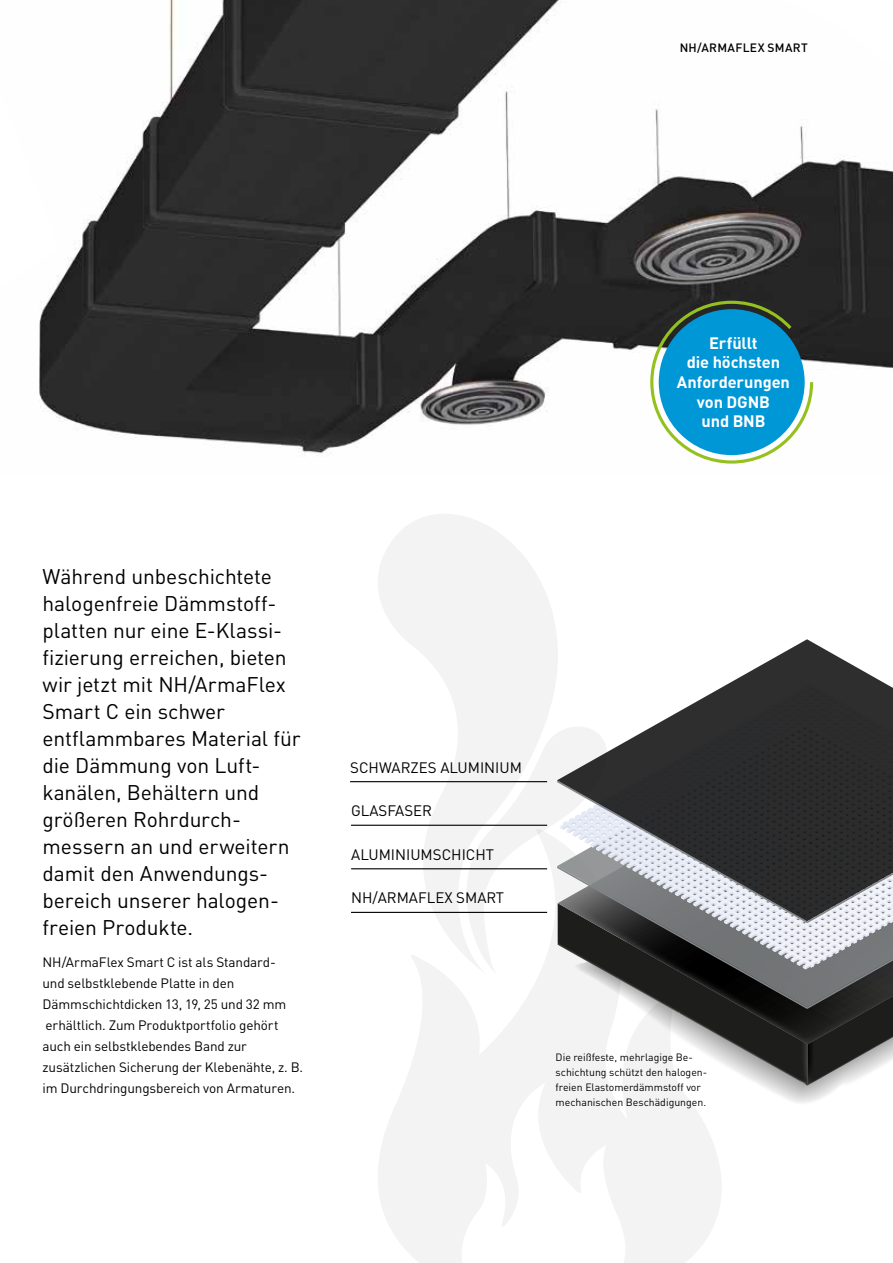
<style>
.page{position:relative;width:893px;height:1263px;background:#fff}
.page>*{position:absolute;margin:0;border:0;box-sizing:border-box;transform-origin:0 0}
.t1{font:21px/27px "DIN Pro";letter-spacing:-.005em;color:#000}
.t2{font:700 16.35px/19.6px "DIN Pro";letter-spacing:-.005em;color:#fff;text-align:center}
.t3{font:15px "DIN Pro";color:#000}
.t4{font:13.5px/21px "DIN Pro";letter-spacing:-.01em;color:#000}
.t5{font:500 12px "DIN Pro";letter-spacing:.035em;color:#000}
.t6{font:10.5px/15px "DIN Pro";color:#000}
</style>
<div class="page">
<img style="left:39px;top:0;width:854px;height:456px">
<svg style="left:378px;top:975px;width:343px;height:288px;fill:#f3f3f3"></svg>
<svg style="left:376px;top:514px;width:181px;height:461px;fill:#f3f3f3"></svg>
<svg style="left:557px;top:639px;width:331px;height:46px"></svg>
<svg style="left:557px;top:685px;width:336px;height:401px"></svg>
<hr style="left:350px;top:781px;width:197px;height:1px;background:#000">
<hr style="left:351px;top:825px;width:196px;height:1px;background:#000">
<hr style="left:351px;top:912px;width:196px;height:1px;background:#000">
<hr style="left:351px;top:868px;width:196px;height:1px;background:#000">
<svg style="left:649px;top:299px;width:166px;height:165px"></svg>
<p class="t5" style="left:680px;top:38px;width:130px">NH/ARMAFLEX SMART</p>
<p class="t2" style="left:677px;top:332px;width:115px">Erfüllt<br>die höchsten<br>Anforderungen von DGNB<br>und BNB</p>
<p class="t1" style="left:43px;top:561px;width:260px">Während unbeschichtete halogenfreie Dämmstoff&shy;platten nur eine E-Klassi&shy;fizierung erreichen, bieten wir jetzt mit NH/ArmaFlex<br>Smart C ein schwer entflammbares Material für die Dämmung von Luft&shy;kanälen, Behältern und größeren Rohrdurch&shy;messern an und erweitern damit den Anwendungs&shy;bereich unserer halogen&shy;freien Produkte.</p>
<p class="t4" style="left:43px;top:951px;width:262px">NH/ArmaFlex Smart C ist als Standard-<br>und selbstklebende Platte in den Dämmschichtdicken 13, 19, 25 und 32 mm erhältlich. Zum Produktportfolio gehört auch ein selbstklebendes Band zur zusätzlichen Sicherung der Klebenähte, z. B. im Durchdringungsbereich von Armaturen.</p>
<p class="t3" style="left:350px;top:756px;width:173px">SCHWARZES ALUMINIUM</p>
<p class="t3" style="left:351px;top:799px;width:82px">GLASFASER</p>
<p class="t3" style="left:351px;top:843px;width:144px">ALUMINIUMSCHICHT</p>
<p class="t3" style="left:351px;top:886px;width:155px">NH/ARMAFLEX SMART</p>
<p class="t6" style="left:556px;top:1049px;width:153px">Die reißfeste, mehrlagige Be&shy;schichtung schützt den halogen&shy;freien Elastomerdämmstoff vor mechanischen Beschädigungen.</p>
</div>
